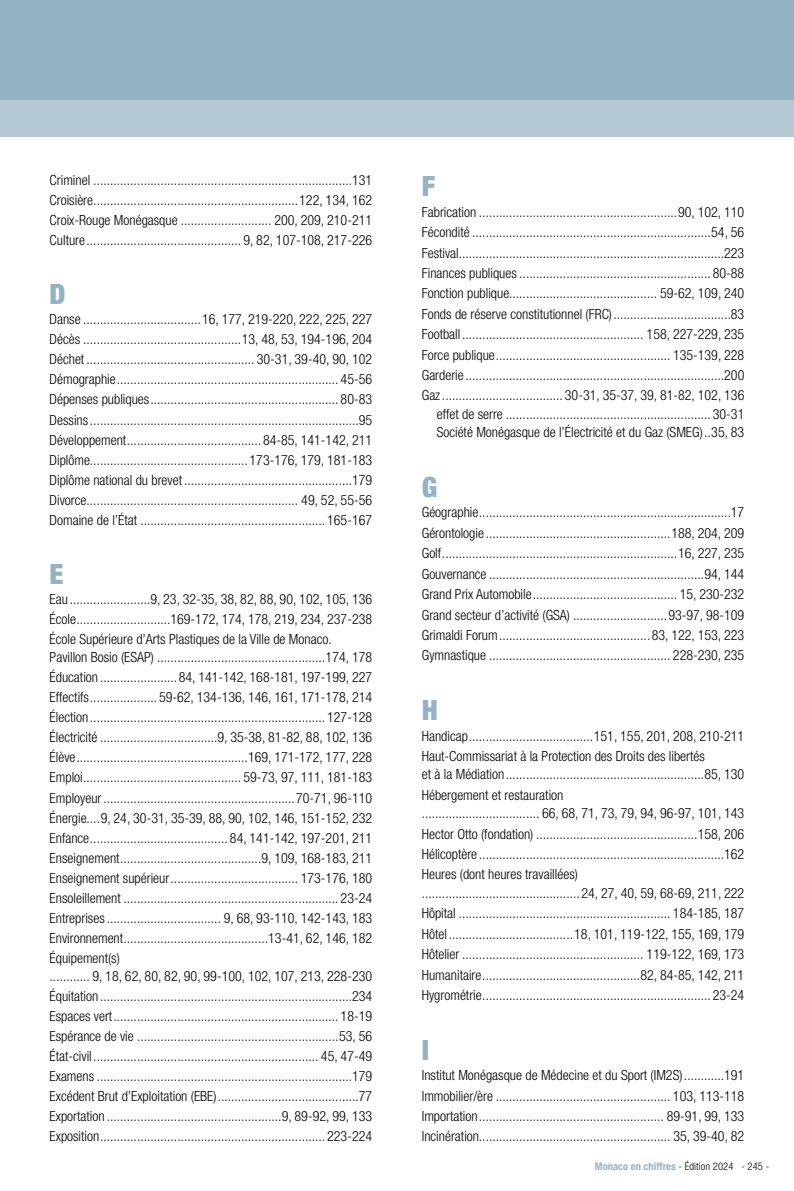
<style>
.page{position:relative;width:794px;height:1191px;background:#fff}
.page>*{position:absolute;margin:0;border:0;box-sizing:border-box;transform-origin:0 0}
.t1{font:900 condensed 28px "Helvetica Neue";color:#93b3c4}
.t2{font:300 condensed 14px/20.1px "Helvetica Neue";color:#000;text-align:justify}
.t3{font:300 condensed 10.5px "Helvetica Neue";letter-spacing:.01em;color:#000}
.s1{font-weight:700;color:#93b3c4}
</style>
<div class="page">
<div style="left:0;top:99px;width:794px;height:37px;background:#b5c9d5"></div>
<div style="left:0;top:0;width:794px;height:99px;background:#93b3c4"></div>
<p class="t2" style="left:50px;top:170px;width:324px">Criminel .............................................................................131<br>Croisière.............................................................122, 134, 162<br>Croix-Rouge Monégasque ........................... 200, 209, 210-211<br>Culture.............................................. 9, 82, 107-108, 217-226</p>
<h1 class="t1" style="left:50px;top:277px;width:18px">D</h1>
<p class="t2" style="left:50px;top:309px;width:324px">Danse ...................................16, 177, 219-220, 222, 225, 227<br>Décès ...............................................13, 48, 53, 194-196, 204<br>Déchet .................................................. 30-31, 39-40, 90, 102<br>Démographie.................................................................. 45-56<br>Dépenses publiques........................................................ 80-83<br>Dessins................................................................................95<br>Développement........................................84-85, 141-142, 211<br>Diplôme...............................................173-176, 179, 181-183<br>Diplôme national du brevet ..................................................179<br>Divorce............................................................... 49, 52, 55-56<br>Domaine de l’État ....................................................... 165-167</p>
<h1 class="t1" style="left:50px;top:556px;width:15px">E</h1>
<p class="t2" style="left:50px;top:589px;width:324px">Eau ........................9, 23, 32-35, 38, 82, 88, 90, 102, 105, 136<br>École............................169-172, 174, 178, 219, 234, 237-238<br>École Supérieure d’Arts Plastiques de la Ville de Monaco.</p>
<p class="t2" style="left:50px;top:647px;width:324px">Pavillon Bosio (ESAP) ..................................................174, 178<br>Éducation .......................84, 141-142, 168-181, 197-199, 227<br>Effectifs.................... 59-62, 134-136, 146, 161, 171-178, 214<br>Élection ...................................................................... 127-128<br>Électricité ...................................9, 35-38, 81-82, 88, 102, 136<br>Élève...................................................169, 171-172, 177, 228<br>Emploi............................................... 59-73, 97, 111, 181-183<br>Employeur.........................................................70-71, 96-110<br>Énergie....9, 24, 30-31, 35-39, 88, 90, 102, 146, 151-152, 232<br>Enfance......................................... 84, 141-142, 197-201, 211<br>Enseignement..........................................9, 109, 168-183, 211<br>Enseignement supérieur...................................... 173-176, 180<br>Ensoleillement ................................................................ 23-24<br>Entreprises.................................. 9, 68, 93-110, 142-143, 183<br>Environnement...........................................13-41, 62, 146, 182<br>Équipement(s)</p>
<p class="t2" style="left:50px;top:966px;width:324px">............ 9, 18, 62, 80, 82, 90, 99-100, 102, 107, 213, 228-230<br>Équitation ...........................................................................234<br>Espaces vert................................................................... 18-19<br>Espérance de vie ............................................................53, 56<br>État-civil................................................................... 45, 47-49<br>Examens ............................................................................179<br>Excédent Brut d’Exploitation (EBE)..........................................77<br>Exportation ....................................................9, 89-92, 99, 133<br>Exposition................................................................... 223-224</p>
<h1 class="t1" style="left:422px;top:169px;width:15px">F</h1>
<p class="t2" style="left:422px;top:201px;width:324px">Fabrication ...........................................................90, 102, 110<br>Fécondité .......................................................................54, 56<br>Festival...............................................................................223<br>Finances publiques ......................................................... 80-88<br>Fonction publique............................................ 59-62, 109, 240<br>Fonds de réserve constitutionnel (FRC)...................................83<br>Football ...................................................... 158, 227-229, 235<br>Force publique.................................................... 135-139, 228<br>Garderie .............................................................................200<br>Gaz.................................... 30-31, 35-37, 39, 81-82, 102, 136</p>
<p class="t2" style="left:437px;top:404px;width:309px;line-height:18.4px">effet de serre ............................................................. 30-31<br>Société Monégasque de l’Électricité et du Gaz (SMEG)..35, 83</p>
<h1 class="t1" style="left:422px;top:470px;width:17px">G</h1>
<p class="t2" style="left:422px;top:502px;width:324px">Géographie...........................................................................17<br>Gérontologie .......................................................188, 204, 209<br>Golf......................................................................16, 227, 235<br>Gouvernance ................................................................94, 144<br>Grand Prix Automobile........................................... 15, 230-232<br>Grand secteur d’activité (GSA) ............................93-97, 98-109<br>Grimaldi Forum.............................................83, 122, 153, 223<br>Gymnastique ...................................................... 228-230, 235</p>
<h1 class="t1" style="left:422px;top:693px;width:18px">H</h1>
<p class="t2" style="left:422px;top:725px;width:324px">Handicap.....................................151, 155, 201, 208, 210-211<br>Haut-Commissariat à la Protection des Droits des libertés</p>
<p class="t2" style="left:422px;top:764px;width:324px">et à la Médiation ...........................................................85, 130<br>Hébergement et restauration</p>
<p class="t2" style="left:422px;top:803px;width:324px">................................... 66, 68, 71, 73, 79, 94, 96-97, 101, 143<br>Hector Otto (fondation) ................................................158, 206<br>Hélicoptère .........................................................................162<br>Heures (dont heures travaillées)</p>
<p class="t2" style="left:422px;top:882px;width:324px">............................................... 24, 27, 40, 59, 68-69, 211, 222<br>Hôpital ............................................................... 184-185, 187<br>Hôtel .....................................18, 101, 119-122, 155, 169, 179<br>Hôtelier ...................................................... 119-122, 169, 173<br>Humanitaire...............................................82, 84-85, 142, 211<br>Hygrométrie.................................................................... 23-24</p>
<h1 class="t1" style="left:422px;top:1032px;width:9px">I</h1>
<p class="t2" style="left:422px;top:1064px;width:324px">Institut Monégasque de Médecine et du Sport (IM2S)............191<br>Immobilier/ère .................................................... 103, 113-118<br>Importation....................................................... 89-91, 99, 133<br>Incinération......................................................... 35, 39-40, 82</p>
<p class="t3" style="left:595px;top:1159px;width:176px"><span class="s1">Monaco en chiffres</span> - Édition 2024 - 245 -</p>
</div>
